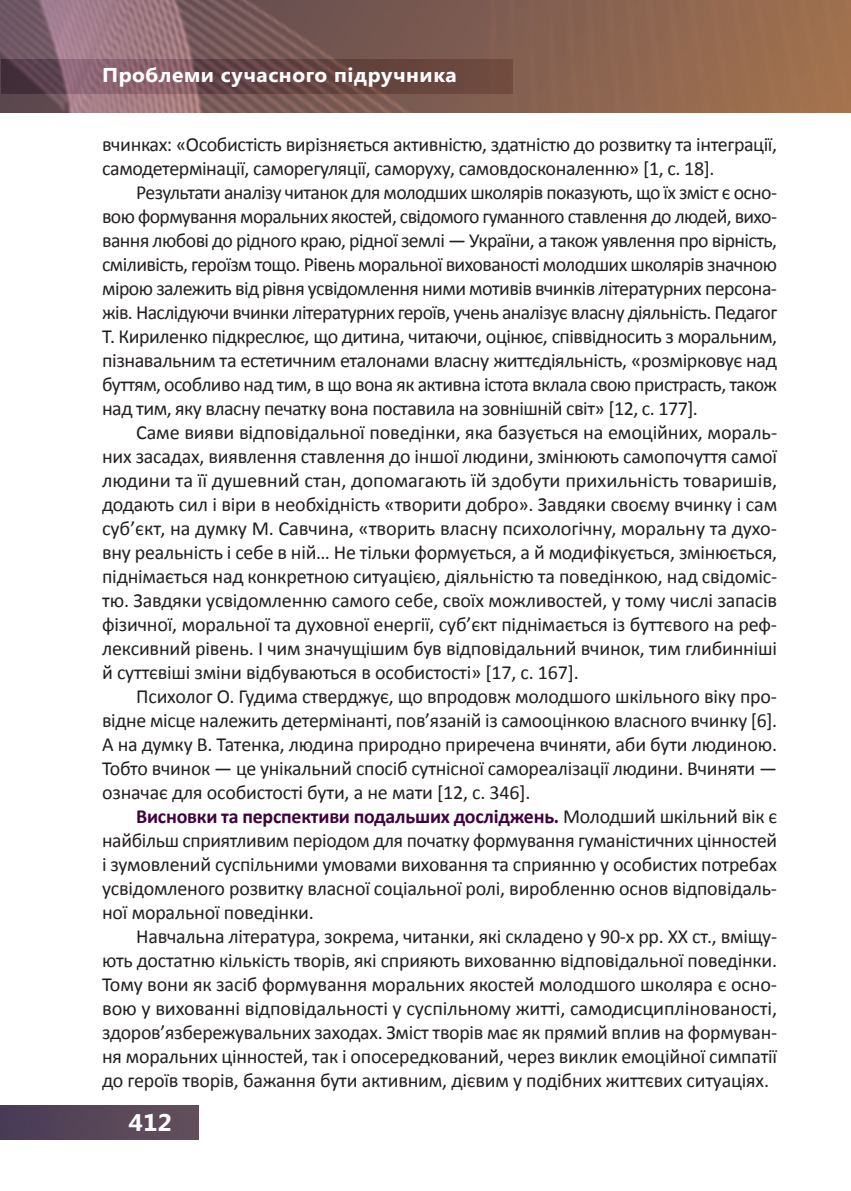
<style>
.page{position:relative;width:851px;height:1191px;background:#fff}
.page>*{position:absolute;margin:0;border:0;box-sizing:border-box;transform-origin:0 0}
.t1{font:700 24px "Segoe UI";color:#fff;scale:1.05 1}
.t2{font:20px/24px "Calibri";letter-spacing:-.02em;color:#231f20;text-align:justify}
.t3{font:700 20px "Segoe UI";letter-spacing:.025em;color:#fff;scale:1.05 1}
.s1{font-weight:700;color:#3f023c}
</style>
<div class="page">
<img style="left:0;top:1106px;width:198px;height:34px">
<img style="left:0;top:0;width:850px;height:113px">
<p class="t3" style="left:102px;top:61px;width:339px">Проблеми сучасного підручника</p>
<p class="t2" style="left:102px;top:132px;width:676px">вчинках: «Особистість вирізняється активністю, здатністю до розвитку та інтеграції, самодетермінації, саморегуляції, саморуху, самовдосконаленню» [1, с. 18].</p>
<p class="t2" style="left:102px;top:180px;width:676px;text-indent:34px">Результати аналізу читанок для молодших школярів показують, що їх зміст є осно&shy;вою формування моральних якостей, свідомого гуманного ставлення до людей, вихо&shy;вання любові до рідного краю, рідної землі — України, а також уявлення про вірність, сміливість, героїзм тощо. Рівень моральної вихованості молодших школярів значною мірою залежить від рівня усвідомлення ними мотивів вчинків літературних персона&shy;жів. Наслідуючи вчинки літературних героїв, учень аналізує власну діяльність. Педагог Т. Кириленко підкреслює, що дитина, читаючи, оцінює, співвідносить з моральним, пізнавальним та естетичним еталонами власну життєдіяльність, «розмірковує над буттям, особливо над тим, в що вона як активна істота вклала свою пристрасть, також над тим, яку власну печатку вона поставила на зовнішній світ» [12, с. 177].</p>
<p class="t2" style="left:102px;top:420px;width:676px;text-indent:34px">Саме вияви відповідальної поведінки, яка базується на емоційних, мораль&shy;них засадах, виявлення ставлення до іншої людини, змінюють самопочуття самої людини та її душевний стан, допомагають їй здобути прихильність товаришів, додають сил і віри в необхідність «творити добро». Завдяки своєму вчинку і сам суб’єкт, на думку М. Савчина, «творить власну психологічну, моральну та духо&shy;вну реальність і себе в ній… Не тільки формується, а й модифікується, змінюється, піднімається над конкретною ситуацією, діяльністю та поведінкою, над свідоміс&shy;тю. Завдяки усвідомленню самого себе, своїх можливостей, у тому числі запасів фізичної, моральної та духовної енергії, суб’єкт піднімається із буттєвого на реф&shy;лексивний рівень. І чим значущішим був відповідальний вчинок, тим глибинніші й суттєвіші зміни відбуваються в особистості» [17, с. 167].</p>
<p class="t2" style="left:102px;top:684px;width:676px;text-indent:34px">Психолог О. Гудима стверджує, що впродовж молодшого шкільного віку про&shy;відне місце належить детермінанті, пов’язаній із самооцінкою власного вчинку [6].<br>А на думку В. Татенка, людина природно приречена вчиняти, аби бути людиною.<br>Тобто вчинок — це унікальний спосіб сутнісної самореалізації людини. Вчиняти — означає для особистості бути, а не мати [12, с. 346].</p>
<p class="t2" style="left:102px;top:804px;width:676px;text-indent:34px"><span class="s1">Висновки та перспективи подальших досліджень.</span> Молодший шкільний вік є найбільш сприятливим періодом для початку формування гуманістичних цінностей і зумовлений суспільними умовами виховання та сприянню у особистих потребах усвідомленого розвитку власної соціальної ролі, виробленню основ відповідаль&shy;ної моральної поведінки.</p>
<p class="t2" style="left:102px;top:924px;width:676px;text-indent:34px">Навчальна література, зокрема, читанки, які складено у 90-х рр. ХХ ст., вміщу&shy;ють достатню кількість творів, які сприяють вихованню відповідальної поведінки.<br>Тому вони як засіб формування моральних якостей молодшого школяра є осно&shy;вою у вихованні відповідальності у суспільному житті, самодисциплінованості, здоров’язбережувальних заходах. Зміст творів має як прямий вплив на формуван&shy;ня моральних цінностей, так і опосередкований, через виклик емоційної симпатії до героїв творів, бажання бути активним, дієвим у подібних життєвих ситуаціях.</p>
<p class="t1" style="left:128px;top:1105px;width:43px">412</p>
</div>
